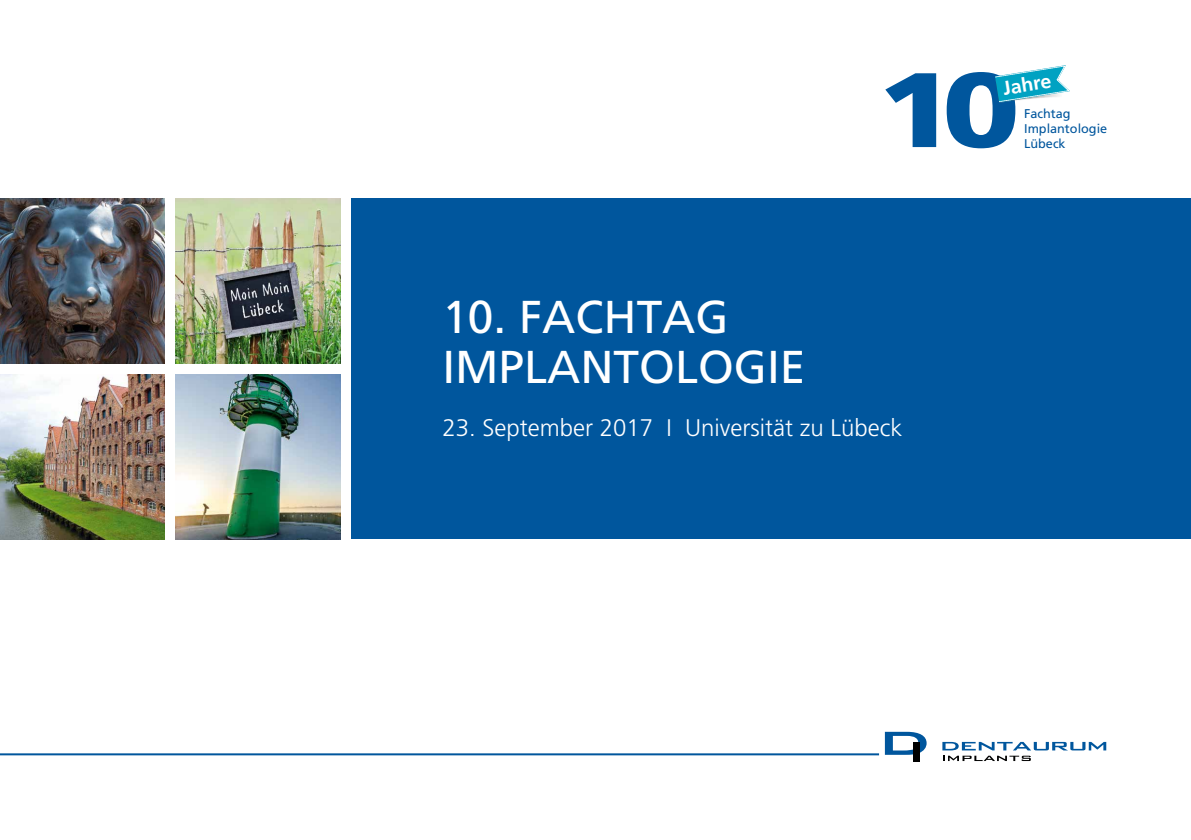
<style>
.page{position:relative;width:1191px;height:840px;background:#fff}
.page>*{position:absolute;margin:0;border:0;box-sizing:border-box;transform-origin:0 0}
.t1{font:900 105.6px "Frutiger LT Std";color:#00569d;scale:1.2 1}
.t2{font:46px/50.8px "Frutiger LT Std";color:#fff}
.t3{font:300 24px "Frutiger LT Std";color:#fff}
.t4{font:700 19.6px "Frutiger LT Std";color:#fff}
.t5{font:12.6px/15.4px "Frutiger LT Std";color:#00569d}
</style>
<div class="page">
<div style="left:351px;top:198px;width:840px;height:341px;background:#00569d"></div>
<svg style="left:885px;top:731px;width:41px;height:23px"></svg>
<div style="left:913px;top:741px;width:6px;height:19px;background:#000"></div>
<svg style="left:942px;top:741px;width:164px;height:19px"></svg>
<hr style="left:0;top:753px;width:879px;height:2px;background:#00569d">
<img style="left:176px;top:198px;width:164px;height:165px">
<img style="left:0;top:374px;width:164px;height:165px">
<img style="left:176px;top:374px;width:164px;height:165px">
<img style="left:0;top:198px;width:164px;height:165px">
<svg style="left:995px;top:65px;width:75px;height:38px"></svg>
<h1 class="t1" style="left:877px;top:46px;width:120px">10</h1>
<p class="t4" style="left:1001px;top:77px;width:50px;rotate:-9deg">Jahre</p>
<p class="t5" style="left:1024px;top:105px;width:85px">Fachtag<br>Implantologie</p>
<p class="t5" style="left:1024px;top:136px;width:43px">Lübeck</p>
<h2 class="t2" style="left:442px;top:291px;width:364px">10. FACHTAG<br>IMPLANTOLOGIE</h2>
<p class="t3" style="left:442px;top:413px;width:462px">23. September 2017 I Universität zu Lübeck</p>
</div>
